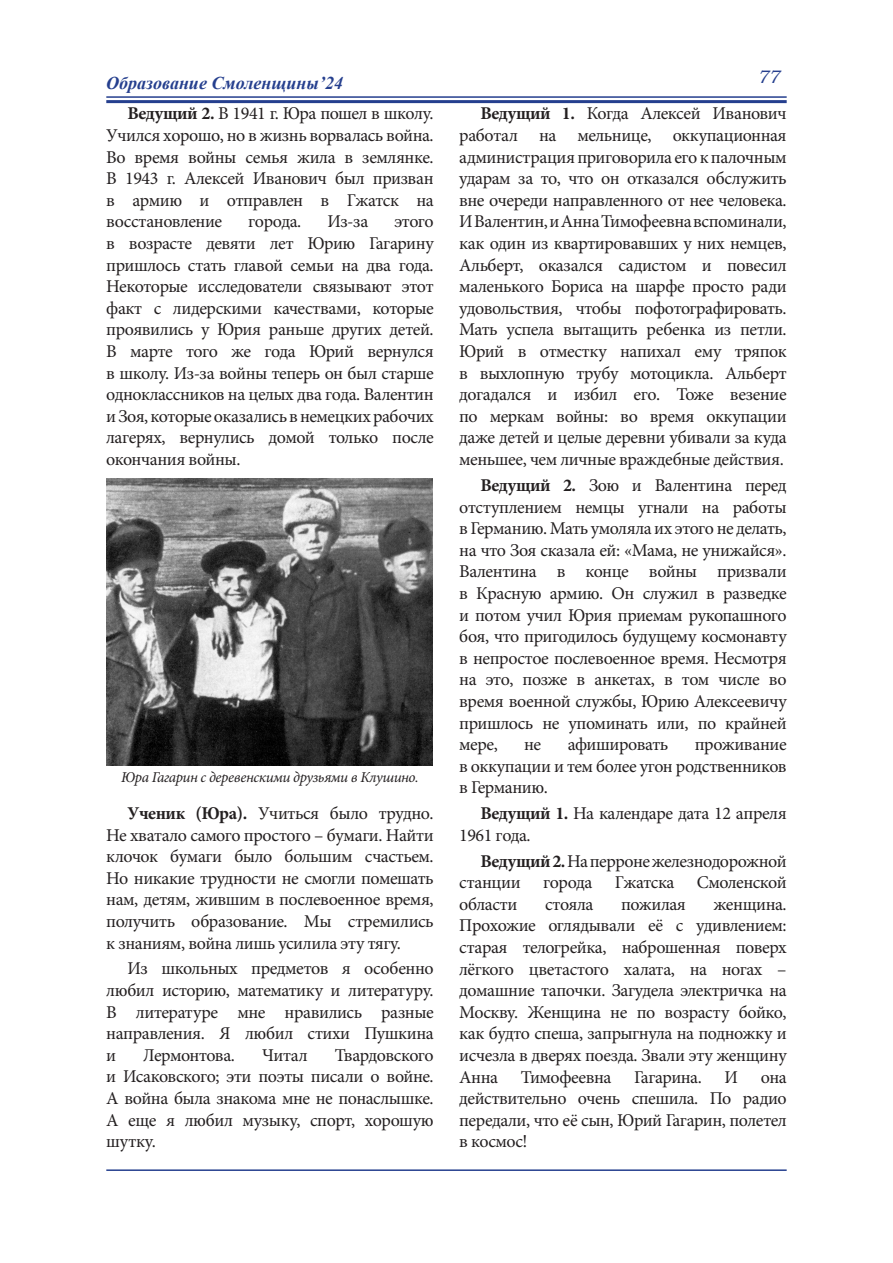
<style>
.page{position:relative;width:893px;height:1263px;background:#fff}
.page>*{position:absolute;margin:0;border:0;box-sizing:border-box;transform-origin:0 0}
.t1{font:18px/21.6px "Minion Pro";letter-spacing:-.025em;color:#231f20;text-align:justify}
.t2{font:italic 700 18px "Times New Roman";color:#253f8e}
.t3{font:italic 18px "Bookman Old Style";color:#253f8e}
.t4{font:italic 15px "Minion Pro";letter-spacing:-.025em;color:#231f20}
.s1{font-weight:700}
</style>
<div class="page">
<hr style="left:106px;top:96px;width:681px;height:2px;background:#253f8e">
<hr style="left:106px;top:100px;width:681px;height:3px;background:#253f8e">
<hr style="left:106px;top:1169px;width:681px;height:2px;background:#253f8e">
<img style="left:106px;top:478px;width:326px;height:287px">
<p class="t2" style="left:106px;top:70px;width:238px">Образование Смоленщины’24</p>
<p class="t3" style="left:757px;top:65px;width:24px">77</p>
<p class="t1" style="left:106px;top:103px;width:329px;text-indent:21px"><span class="s1">Ведущий 2.</span> В 1941 г. Юра пошел в школу.<br>Учился хорошо, но в жизнь ворвалась война.<br>Во время войны семья жила в землянке.<br>В 1943 г. Алексей Иванович был призван в армию и отправлен в Гжатск на восстановление</p>
<p class="t1" style="left:459px;top:103px;width:329px;text-indent:21px"><span class="s1">Ведущий 1.</span> Когда Алексей Иванович работал на мельнице, оккупационная администрация приговорила его к палочным ударам за то, что он отказался обслужить вне очереди направленного от нее человека.<br>И Валентин, и Анна Тимофеевна вспоминали, как один из квартировавших у них немцев, Альберт, оказался садистом и повесил маленького Бориса на шарфе просто ради удовольствия, чтобы пофотографировать.<br>Мать успела вытащить ребенка из петли.<br>Юрий в отместку напихал ему тряпок в выхлопную трубу мотоцикла. Альберт догадался и избил его. Тоже везение по меркам войны: во время оккупации даже детей и целые деревни убивали за куда меньшее, чем личные враждебные действия.</p>
<p class="t1" style="left:459px;top:474px;width:329px;text-indent:21px"><span class="s1">Ведущий 2.</span> Зою и Валентина перед отступлением немцы угнали на работы в Германию. Мать умоляла их этого не делать, на что Зоя сказала ей: «Мама, не унижайся».<br>Валентина в конце войны призвали в Красную армию. Он служил в разведке и потом учил Юрия приемам рукопашного боя, что пригодилось будущему космонавту в непростое послевоенное время. Несмотря на это, позже в анкетах, в том числе во время военной службы, Юрию Алексеевичу пришлось не упоминать или, по крайней мере,</p>
<p class="t1" style="left:248px;top:211px;width:54px">города.</p>
<p class="t1" style="left:327px;top:211px;width:42px">Из-за</p>
<p class="t1" style="left:106px;top:211px;width:329px;text-indent:288px">этого в возрасте девяти лет Юрию Гагарину пришлось стать главой семьи на два года.<br>Некоторые исследователи связывают этот факт с лидерскими качествами, которые проявились у Юрия раньше других детей.<br>В марте того же года Юрий вернулся в школу. Из-за войны теперь он был старше одноклассников на целых два года. Валентин и Зоя, которые оказались в немецких рабочих лагерях, вернулись домой только после окончания войны.</p>
<p class="t1" style="left:524px;top:734px;width:19px">не</p>
<p class="t1" style="left:568px;top:734px;width:102px">афишировать</p>
<p class="t1" style="left:459px;top:734px;width:329px;text-indent:236px">проживание в оккупации и тем более угон родственников в Германию.</p>
<p class="t1" style="left:459px;top:803px;width:329px;text-indent:21px"><span class="s1">Ведущий 1.</span> На календаре дата 12 апреля<br>1961 года.</p>
<p class="t1" style="left:459px;top:850px;width:329px;text-indent:21px"><span class="s1">Ведущий 2.</span> На перроне железнодорожной станции города Гжатска Смоленской области</p>
<p class="t4" style="left:121px;top:767px;width:299px">Юра Гагарин с деревенскими друзьями в Клушино.</p>
<p class="t1" style="left:106px;top:802px;width:329px;text-indent:21px"><span class="s1">Ученик (Юра).</span> Учиться было трудно.<br>Не хватало самого простого – бумаги. Найти клочок бумаги было большим счастьем.<br>Но никакие трудности не смогли помешать нам, детям, жившим в послевоенное время, получить образование. Мы стремились к знаниям, война лишь усилила эту тягу.</p>
<p class="t1" style="left:106px;top:958px;width:329px;text-indent:21px">Из школьных предметов я особенно любил историю, математику и литературу.<br>В литературе мне нравились разные направления. Я любил стихи Пушкина и</p>
<p class="t1" style="left:459px;top:893px;width:329px;text-indent:254px">женщина.<br>Прохожие оглядывали её с удивлением: старая телогрейка, наброшенная поверх лёгкого цветастого халата, на ногах – домашние тапочки. Загудела электричка на Москву. Женщина не по возрасту бойко, как будто спеша, запрыгнула на подножку и исчезла в дверях поезда. Звали эту женщину Анна</p>
<p class="t1" style="left:545px;top:893px;width:50px">стояла</p>
<p class="t1" style="left:621px;top:893px;width:66px">пожилая</p>
<p class="t1" style="left:106px;top:1044px;width:329px;text-indent:228px">Твардовского и Исаковского; эти поэты писали о войне.<br>А война была знакома мне не понаслышке.<br>А еще я любил музыку, спорт, хорошую шутку.</p>
<p class="t1" style="left:143px;top:1044px;width:93px">Лермонтова.</p>
<p class="t1" style="left:262px;top:1044px;width:47px">Читал</p>
<p class="t1" style="left:521px;top:1066px;width:92px">Тимофеевна</p>
<p class="t1" style="left:634px;top:1066px;width:69px">Гагарина.</p>
<p class="t1" style="left:725px;top:1066px;width:15px">И</p>
<p class="t1" style="left:459px;top:1066px;width:329px;text-indent:302px">она действительно очень спешила. По радио передали, что её сын, Юрий Гагарин, полетел в космос!</p>
</div>
